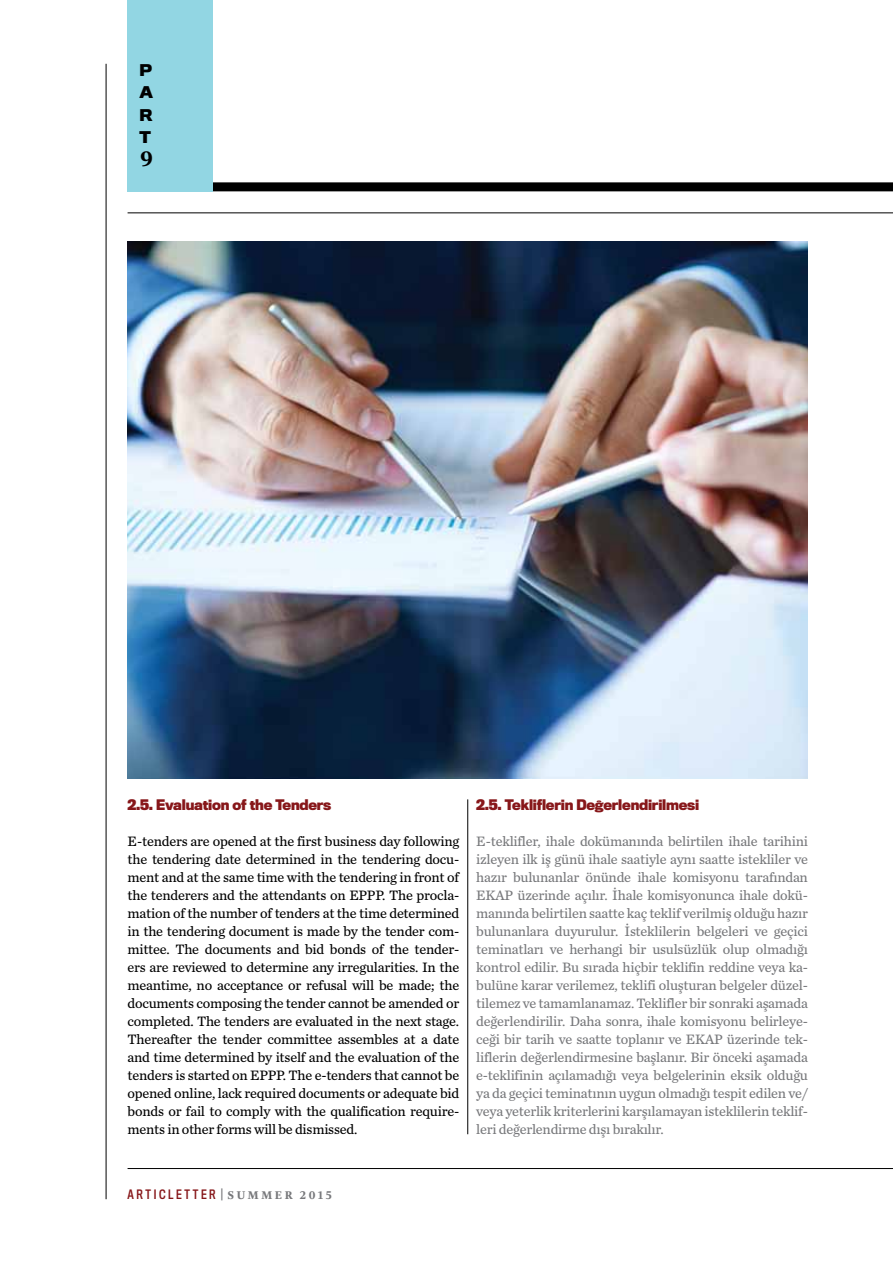
<style>
.page{position:relative;width:893px;height:1263px;background:#fff}
.page>*{position:absolute;margin:0;border:0;box-sizing:border-box;transform-origin:0 0}
.t1{font:900 22.5px "Whitman Display";color:#000}
.t2{font:700 15px/22.5px "Titling Gothic FB Normal";color:#000;text-align:justify}
.t3{font:14.25px/18px "Chronicle Text G3";letter-spacing:-.015em;color:#77787b;text-align:justify}
.t4{font:14.25px/18px "Chronicle Text G3";letter-spacing:-.015em;color:#000;text-align:justify}
.t5{font:700 13.5px "Titling Gothic FB Narrow";letter-spacing:-.015em;color:#87171a}
.t6{font:12px "Titling Gothic FB Cond Standard";letter-spacing:.215em;color:#87171a}
.s1{color:#77787b}
.s2{font-family:"Whitman Display";font-weight:900;color:#77787b}
</style>
<div class="page">
<hr style="left:106px;top:64px;width:1px;height:1135px;background:#000">
<hr style="left:128px;top:1168px;width:765px;height:1px;background:#000">
<hr style="left:128px;top:213px;width:765px;height:1px;background:#000">
<div style="left:186px;top:182px;width:707px;height:9px;background:#000"></div>
<div style="left:128px;top:0;width:85px;height:191px;background:#92d6e3"></div>
<img style="left:128px;top:242px;width:680px;height:536px">
<hr style="left:467px;top:799px;width:1px;height:335px;background:#000">
<p class="t2" style="left:139px;top:58px;width:15px">P A R T</p>
<h1 class="t1" style="left:141px;top:145px;width:14px">9</h1>
<p class="t5" style="left:128px;top:795px;width:205px">2.5. Evaluation of the Tenders</p>
<p class="t4" style="left:128px;top:831px;width:333px">E-tenders are opened at the first business day following the tendering date determined in the tendering docu&shy;ment and at the same time with the tendering in front of the tenderers and the attendants on EPPP. The procla&shy;mation of the number of tenders at the time determined in the tendering document is made by the tender com&shy;mittee. The documents and bid bonds of the tender&shy;ers are reviewed to determine any irregularities. In the meantime, no acceptance or refusal will be made; the documents composing the tender cannot be amended or completed. The tenders are evaluated in the next stage.<br>Thereafter the tender committee assembles at a date and time determined by itself and the evaluation of the tenders is started on EPPP. The e-tenders that cannot be opened online, lack required documents or adequate bid bonds or fail to comply with the qualification require&shy;ments in other forms will be dismissed.</p>
<p class="t5" style="left:476px;top:795px;width:225px">2.5. Tekliflerin Değerlendirilmesi</p>
<p class="t3" style="left:476px;top:831px;width:333px">E-teklifler, ihale dokümanında belirtilen ihale tarihini izleyen ilk iş günü ihale saatiyle aynı saatte istekliler ve hazır bulunanlar önünde ihale komisyonu tarafından EKAP üzerinde açılır. İhale komisyonunca ihale dokü&shy;manında belirtilen saatte kaç teklif verilmiş olduğu hazır bulunanlara duyurulur. İsteklilerin belgeleri ve geçici teminatları ve herhangi bir usulsüzlük olup olmadığı kontrol edilir. Bu sırada hiçbir teklifin reddine veya ka&shy;bulüne karar verilemez, teklifi oluşturan belgeler düzel&shy;tilemez ve tamamlanamaz. Teklifler bir sonraki aşamada değerlendirilir. Daha sonra, ihale komisyonu belirleye&shy;ceği bir tarih ve saatte toplanır ve EKAP üzerinde tek&shy;liflerin değerlendirmesine başlanır. Bir önceki aşamada e-teklifinin açılamadığı veya belgelerinin eksik olduğu ya da geçici teminatının uygun olmadığı tespit edilen ve/ veya yeterlik kriterlerini karşılamayan isteklilerin teklif&shy;leri değerlendirme dışı bırakılır.</p>
<p class="t6" style="left:128px;top:1187px;width:206px">ARTICLETTER <span class="s1">|</span> <span class="s2">SUMMER 2015</span></p>
</div>
